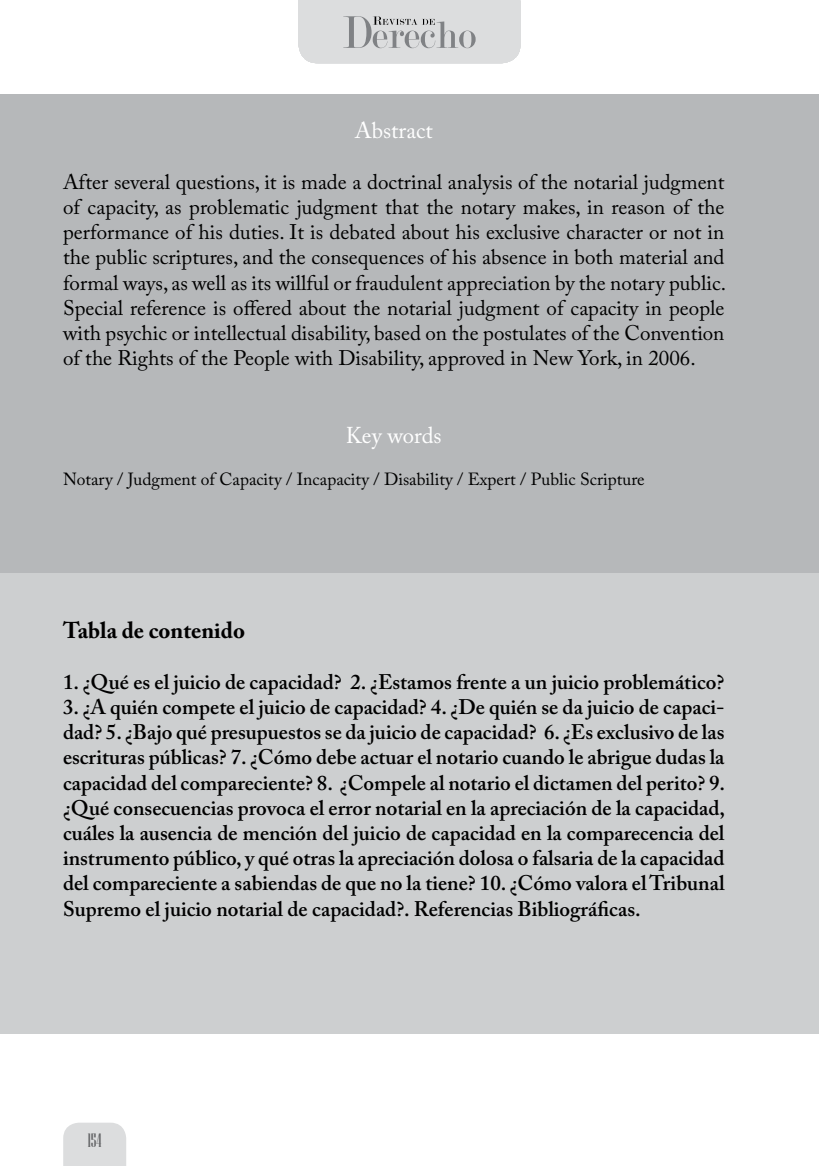
<style>
.page{position:relative;width:819px;height:1166px;background:#fff}
.page>*{position:absolute;margin:0;border:0;box-sizing:border-box;transform-origin:0 0}
.t1{font:22.75px "Adobe Caslon Pro";color:#fff}
.t2{font:700 22.75px "Adobe Caslon Pro";color:#000}
.t3{font:600 21px/25.2px "Adobe Caslon Pro";color:#000;text-align:justify}
.t4{font:21px/25.2px "Adobe Caslon Pro";color:#000;text-align:justify}
.t5{font:19.25px "Niagara Solid";color:#636466}
.t6{font:17.5px "Adobe Caslon Pro";color:#000}
</style>
<div class="page">
<div style="left:63px;top:1122px;width:63px;height:44px;background:#dcddde"></div>
<svg style="left:299px;top:0;width:221px;height:63px;background:#d4d5d6"></svg>
<div style="left:0;top:94px;width:819px;height:940px;background:#cdcfd0"></div>
<div style="left:0;top:94px;width:819px;height:479px;background:#b6b8ba"></div>
<p class="t1" style="left:355px;top:117px;width:79px">Abstract</p>
<p class="t4" style="left:63px;top:169px;width:665px">After several questions, it is made a doctrinal analysis of the notarial judgment of capacity, as problematic judgment that the notary makes, in reason of the performance of his duties. It is debated about his exclusive character or not in the public scriptures, and the consequences of his absence in both material and formal ways, as well as its willful or fraudulent appreciation by the notary public.<br>Special reference is offered about the notarial judgment of capacity in people with psychic or intellectual disability, based on the postulates of the Convention of the Rights of the People with Disability, approved in New York, in 2006.</p>
<p class="t1" style="left:346px;top:422px;width:97px">Key words</p>
<p class="t6" style="left:63px;top:468px;width:583px">Notary / Judgment of Capacity / Incapacity / Disability / Expert / Public Scripture</p>
<p class="t2" style="left:63px;top:617px;width:184px">Tabla de contenido</p>
<p class="t3" style="left:63px;top:669px;width:663px">1. ¿Qué es el juicio de capacidad? 2. ¿Estamos frente a un juicio problemático?</p>
<p class="t3" style="left:63px;top:694px;width:664px">3. ¿A quién compete el juicio de capacidad? 4. ¿De quién se da juicio de capaci&shy;dad? 5. ¿Bajo qué presupuestos se da juicio de capacidad? 6. ¿Es exclusivo de las escrituras públicas? 7. ¿Cómo debe actuar el notario cuando le abrigue dudas la capacidad del compareciente? 8. ¿Compele al notario el dictamen del perito? 9. ¿Qué consecuencias provoca el error notarial en la apreciación de la capacidad, cuáles la ausencia de mención del juicio de capacidad en la comparecencia del instrumento público, y qué otras la apreciación dolosa o falsaria de la capacidad del compareciente a sabiendas de que no la tiene? 10. ¿Cómo valora el Tribunal Supremo el juicio notarial de capacidad?. Referencias Bibliográficas.</p>
<p class="t5" style="left:88px;top:1129px;width:15px">154</p>
</div>
